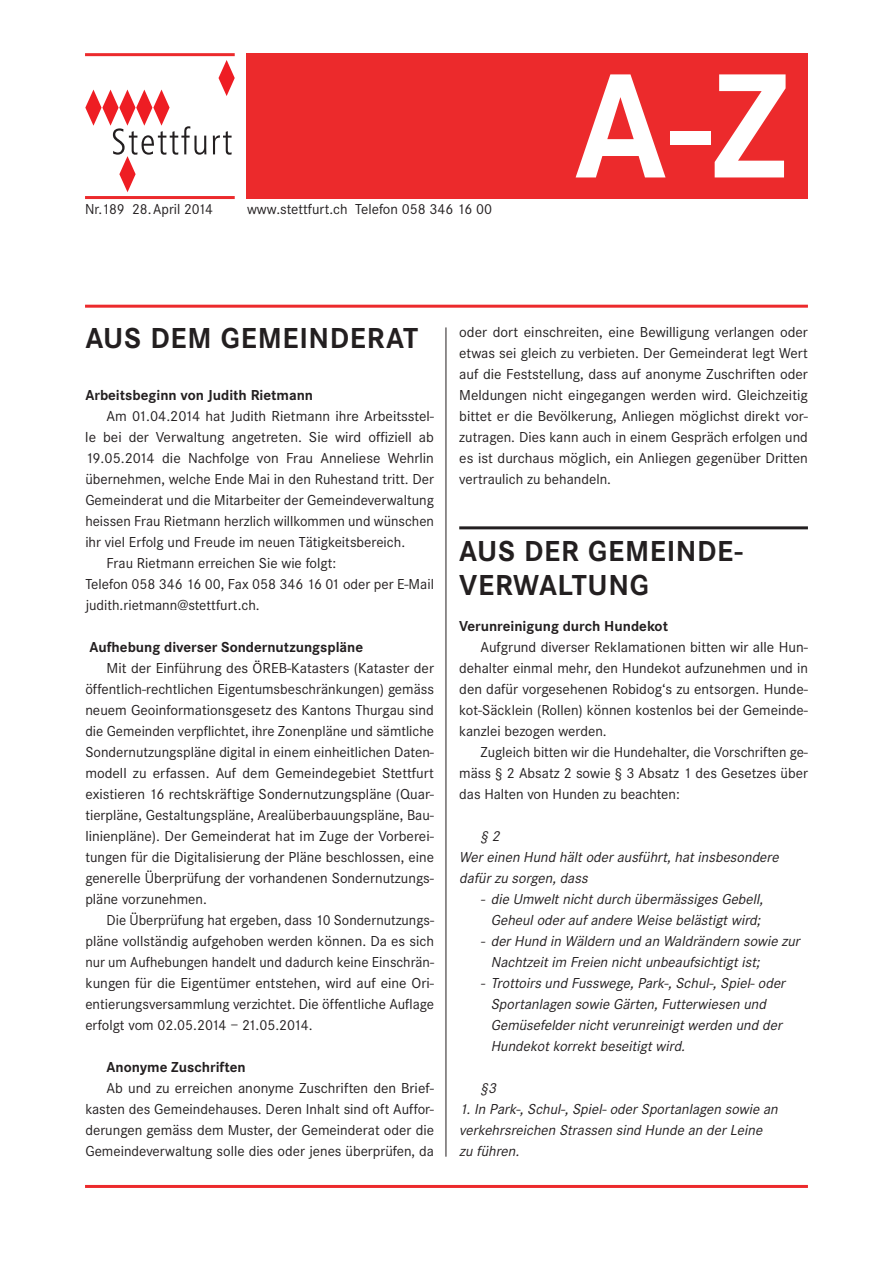
<style>
.page{position:relative;width:893px;height:1263px;background:#fff}
.page>*{position:absolute;margin:0;border:0;box-sizing:border-box;transform-origin:0 0}
.t1{font:700 154.5px "Corporate S";color:#fff}
.t2{font:700 30px/34.5px "Corporate S";letter-spacing:.105em;color:#231f20}
.t3{font:700 30px "Corporate S";letter-spacing:.055em;color:#231f20}
.t4{font:15px/21px "Corporate S";color:#231f20;text-align:justify}
.t5{font:italic 15px/21px "Corporate S";color:#231f20}
.t6{font:700 15px "Corporate S";color:#231f20}
</style>
<div class="page">
<hr style="left:446px;top:327px;width:1px;height:830px;background:#231f20">
<hr style="left:85px;top:305px;width:723px;height:3px;background:#ec2a2c">
<hr style="left:85px;top:1185px;width:723px;height:3px;background:#ec2a2c">
<div style="left:247px;top:53px;width:561px;height:146px;background:#ec2a2c"></div>
<hr style="left:85px;top:53px;width:150px;height:3px;background:#ec2a2c">
<hr style="left:85px;top:196px;width:150px;height:3px;background:#ec2a2c">
<svg style="left:218px;top:60px;width:17px;height:36px"></svg>
<svg style="left:85px;top:90px;width:121px;height:102px"></svg>
<svg style="left:213px;top:131px;width:19px;height:24px"></svg>
<hr style="left:459px;top:526px;width:349px;height:3px;background:#231f20">
<p class="t4" style="left:85px;top:199px;width:129px">Nr.189 28. April 2014</p>
<p class="t4" style="left:247px;top:199px;width:247px">www.stettfurt.ch Telefon 058 346 16 00</p>
<h1 class="t1" style="left:574px;top:38px;width:216px">A-Z</h1>
<h2 class="t3" style="left:85px;top:320px;width:334px">Aus dem Gemeinderat</h2>
<p class="t6" style="left:85px;top:387px;width:229px">Arbeitsbeginn von Judith Rietmann</p>
<p class="t4" style="left:107px;top:406px;width:329px">Am 01.04.2014 hat Judith Rietmann ihre Arbeitsstel-</p>
<p class="t4" style="left:85px;top:427px;width:350px">le bei der Verwaltung angetreten. Sie wird offiziell ab</p>
<p class="t4" style="left:85px;top:448px;width:350px">19.05.2014 die Nachfolge von Frau Anneliese Wehrlin</p>
<p class="t4" style="left:85px;top:469px;width:350px">übernehmen, welche Ende Mai in den Ruhestand tritt. Der</p>
<p class="t4" style="left:85px;top:490px;width:350px">Gemeinderat und die Mitarbeiter der Gemeindeverwaltung</p>
<p class="t4" style="left:85px;top:511px;width:350px">heissen Frau Rietmann herzlich willkommen und wünschen</p>
<p class="t4" style="left:85px;top:532px;width:321px">ihr viel Erfolg und Freude im neuen Tätigkeitsbereich.</p>
<p class="t4" style="left:107px;top:553px;width:231px">Frau Rietmann erreichen Sie wie folgt:</p>
<p class="t4" style="left:85px;top:574px;width:350px">Telefon 058 346 16 00, Fax 058 346 16 01 oder per E-Mail</p>
<p class="t4" style="left:85px;top:595px;width:176px">judith.rietmann@stettfurt.ch.</p>
<p class="t6" style="left:90px;top:639px;width:275px">Aufhebung diverser Sondernutzungspläne</p>
<p class="t4" style="left:85px;top:658px;width:350px;text-indent:21px">Mit der Einführung des ÖREB-Katasters (Kataster der öffentlich-rechtlichen Eigentumsbeschränkungen) gemäss neuem Geoinformationsgesetz des Kantons Thurgau sind die Gemeinden verpflichtet, ihre Zonenpläne und sämtliche Sondernutzungspläne digital in einem einheitlichen Daten&shy;modell zu erfassen. Auf dem Gemeindegebiet Stettfurt existieren 16 rechtskräftige Sondernutzungspläne (Quar&shy;tierpläne, Gestaltungspläne, Arealüberbauungspläne, Bau&shy;linienpläne). Der Gemeinderat hat im Zuge der Vorberei&shy;tungen für die Digitalisierung der Pläne beschlossen, eine generelle Überprüfung der vorhandenen Sondernutzungs&shy;pläne vorzunehmen.</p>
<p class="t4" style="left:85px;top:910px;width:350px;text-indent:21px">Die Überprüfung hat ergeben, dass 10 Sondernutzungs&shy;pläne vollständig aufgehoben werden können. Da es sich nur um Aufhebungen handelt und dadurch keine Einschrän&shy;kungen für die Eigentümer entstehen, wird auf eine Ori&shy;entierungsversammlung verzichtet. Die öffentliche Auflage erfolgt vom 02.05.2014 – 21.05.2014.</p>
<p class="t6" style="left:107px;top:1059px;width:141px">Anonyme Zuschriften</p>
<p class="t4" style="left:85px;top:1078px;width:350px;text-indent:21px">Ab und zu erreichen anonyme Zuschriften den Brief&shy;kasten des Gemeindehauses. Deren Inhalt sind oft Auffor&shy;derungen gemäss dem Muster, der Gemeinderat oder die Gemeindeverwaltung solle dies oder jenes überprüfen, da</p>
<p class="t4" style="left:459px;top:322px;width:350px">oder dort einschreiten, eine Bewilligung verlangen oder etwas sei gleich zu verbieten. Der Gemeinderat legt Wert auf die Feststellung, dass auf anonyme Zuschriften oder Meldungen nicht eingegangen werden wird. Gleichzeitig bittet er die Bevölkerung, Anliegen möglichst direkt vor&shy;zutragen. Dies kann auch in einem Gespräch erfolgen und es ist durchaus möglich, ein Anliegen gegenüber Dritten vertraulich zu behandeln.</p>
<h2 class="t2" style="left:459px;top:534px;width:285px">Aus der Gemeinde&shy;verwaltung</h2>
<p class="t6" style="left:459px;top:618px;width:210px">Verunreinigung durch Hundekot</p>
<p class="t4" style="left:459px;top:637px;width:350px;text-indent:21px">Aufgrund diverser Reklamationen bitten wir alle Hun&shy;dehalter einmal mehr, den Hundekot aufzunehmen und in den dafür vorgesehenen Robidog‘s zu entsorgen. Hunde&shy;kot-Säcklein (Rollen) können kostenlos bei der Gemeinde&shy;kanzlei bezogen werden.</p>
<p class="t4" style="left:459px;top:742px;width:350px;text-indent:21px">Zugleich bitten wir die Hundehalter, die Vorschriften ge&shy;mäss § 2 Absatz 2 sowie § 3 Absatz 1 des Gesetzes über das Halten von Hunden zu beachten:</p>
<p class="t5" style="left:459px;top:826px;width:324px;text-indent:21px">§2<br>Wer einen Hund hält oder ausführt, hat insbesondere dafür zu sorgen, dass</p>
<p class="t5" style="left:480px;top:889px;width:287px;text-align:center">- die Umwelt nicht durch übermässiges Gebell,<br>Geheul oder auf andere Weise belästigt wird;</p>
<p class="t5" style="left:491px;top:931px;width:314px;text-indent:-10px">- der Hund in Wäldern und an Waldrändern sowie zur<br>Nachtzeit im Freien nicht unbeaufsichtigt ist;</p>
<p class="t5" style="left:491px;top:973px;width:299px;text-indent:-10px">- Trottoirs und Fusswege, Park-, Schul-, Spiel- oder Sportanlagen sowie Gärten, Futterwiesen und Gemüsefelder nicht verunreinigt werden und der Hundekot korrekt beseitigt wird.</p>
<p class="t5" style="left:480px;top:1078px;width:20px">§3</p>
<p class="t5" style="left:459px;top:1099px;width:323px">1. In Park-, Schul-, Spiel- oder Sportanlagen sowie an verkehrsreichen Strassen sind Hunde an der Leine zu führen.</p>
</div>
